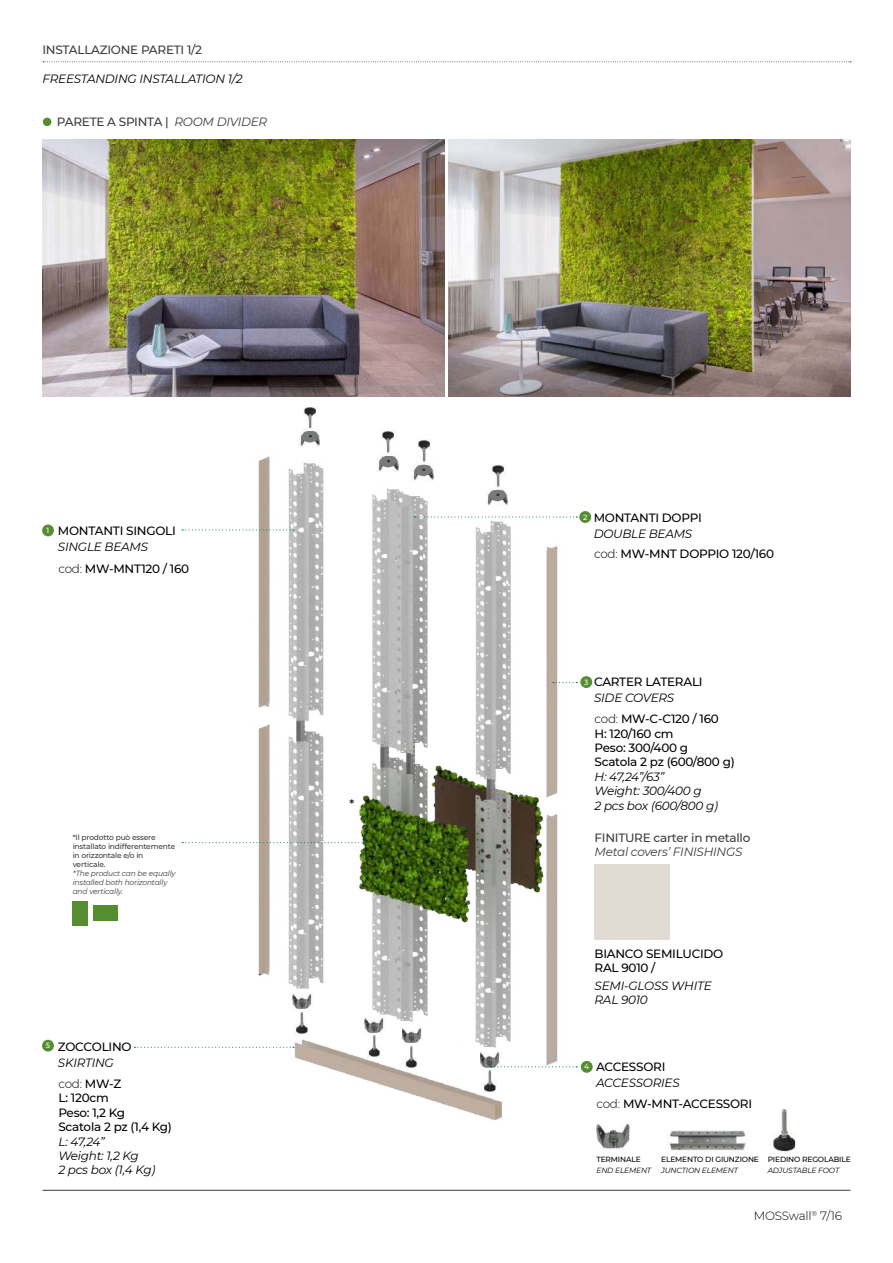
<style>
.page{position:relative;width:893px;height:1263px;background:#fff}
.page>*{position:absolute;margin:0;border:0;box-sizing:border-box;transform-origin:0 0}
.t1{font:500 12px/14.4px "Montserrat";letter-spacing:-.02em;color:#000}
.t2{font:italic 12px/14.4px "Montserrat";letter-spacing:-.02em;color:#000}
.t3{font:500 12px "Montserrat";letter-spacing:-.02em;color:#3c3c3b}
.t4{font:italic 12px "Montserrat";letter-spacing:-.02em;color:#3c3c3b}
.t5{font:300 12px "Montserrat";letter-spacing:-.02em;color:#000}
.t6{font:500 7.5px/9px "Montserrat";letter-spacing:-.02em;color:#3c3c3b}
.t7{font:italic 7.5px/9px "Montserrat";letter-spacing:-.02em;color:#3c3c3b}
.t8{font:500 7.5px "Montserrat";letter-spacing:-.02em;color:#000}
.t9{font:italic 7.5px "Montserrat";letter-spacing:-.02em;color:#000}
.t10{font:500 7.5px "Montserrat";color:#fff}
.s1{font-weight:400;font-style:italic}
.s2{font-weight:300}
.s3{font-weight:500}
</style>
<div class="page">
<hr style="left:43px;top:1190px;width:807px;height:1px;background:#3c3c3b">
<img style="left:181px;top:434px;width:412px;height:550px">
<img style="left:134px;top:984px;width:459px;height:136px">
<img style="left:292px;top:993px;width:21px;height:19px">
<img style="left:365px;top:1017px;width:21px;height:18px">
<img style="left:402px;top:1027px;width:21px;height:19px">
<img style="left:480px;top:1052px;width:21px;height:18px">
<img style="left:481px;top:1071px;width:15px;height:22px">
<img style="left:303px;top:406px;width:14px;height:22px">
<img style="left:403px;top:1046px;width:15px;height:22px">
<img style="left:382px;top:431px;width:15px;height:22px">
<img style="left:366px;top:1035px;width:15px;height:22px">
<img style="left:417px;top:440px;width:15px;height:22px">
<img style="left:293px;top:1012px;width:15px;height:22px">
<img style="left:491px;top:464px;width:15px;height:22px">
<img style="left:299px;top:431px;width:21px;height:16px">
<div style="left:302px;top:431px;width:17px;height:11px;background:#787979;border-radius:50%"></div>
<img style="left:377px;top:453px;width:21px;height:19px">
<div style="left:380px;top:456px;width:17px;height:11px;background:#787979;border-radius:50%"></div>
<img style="left:412px;top:462px;width:21px;height:18px">
<div style="left:415px;top:465px;width:17px;height:11px;background:#787979;border-radius:50%"></div>
<img style="left:486px;top:487px;width:21px;height:18px">
<div style="left:489px;top:490px;width:17px;height:11px;background:#787979;border-radius:50%"></div>
<img style="left:596px;top:1123px;width:34px;height:26px">
<img style="left:773px;top:1109px;width:23px;height:43px">
<img style="left:667px;top:1131px;width:79px;height:21px">
<img style="left:43px;top:140px;width:402px;height:256px">
<img style="left:449px;top:140px;width:401px;height:256px">
<svg style="left:43px;top:61px;width:808px;height:1px"></svg>
<div style="left:43px;top:118px;width:8px;height:8px;background:#558d31;border-radius:50%"></div>
<svg style="left:414px;top:516px;width:163px;height:2px"></svg>
<svg style="left:182px;top:529px;width:112px;height:1px"></svg>
<svg style="left:182px;top:842px;width:187px;height:1px"></svg>
<svg style="left:491px;top:1066px;width:86px;height:1px"></svg>
<svg style="left:134px;top:1047px;width:160px;height:1px"></svg>
<svg style="left:553px;top:682px;width:24px;height:1px"></svg>
<div style="left:42px;top:524px;width:12px;height:12px;background:#558d31;border-radius:50%"></div>
<div style="left:581px;top:1061px;width:12px;height:12px;background:#558d31;border-radius:50%"></div>
<div style="left:42px;top:1040px;width:12px;height:11px;background:#558d31;border-radius:50%"></div>
<div style="left:579px;top:511px;width:12px;height:12px;background:#558d31;border-radius:50%"></div>
<div style="left:580px;top:676px;width:12px;height:12px;background:#558d31;border-radius:50%"></div>
<div style="left:594px;top:864px;width:76px;height:76px;background:#e1dbd4"></div>
<div style="left:73px;top:901px;width:15px;height:24px;background:#558d31"></div>
<div style="left:94px;top:905px;width:24px;height:16px;background:#558d31"></div>
<p class="t3" style="left:42px;top:43px;width:161px">INSTALLAZIONE PARETI 1/2</p>
<p class="t2" style="left:42px;top:72px;width:202px">FREESTANDING INSTALLATION 1/2</p>
<p class="t3" style="left:57px;top:115px;width:212px">PARETE A SPINTA | <span class="s1">ROOM DIVIDER</span></p>
<p class="t10" style="left:47px;top:526px;width:4px">1</p>
<p class="t1" style="left:58px;top:524px;width:119px">MONTANTI SINGOLI</p>
<p class="t2" style="left:58px;top:540px;width:92px">SINGLE BEAMS</p>
<p class="t1" style="left:58px;top:562px;width:132px"><span class="s2">cod:</span> MW-MNT120 / 160</p>
<p class="t6" style="left:73px;top:832px;width:104px">*Il prodotto può essere installato indifferentemente in orizzontale e/o in verticale.</p>
<p class="t7" style="left:73px;top:869px;width:104px">*The product can be equally installed both horizontally and vertically.</p>
<p class="t10" style="left:46px;top:1042px;width:6px">5</p>
<p class="t1" style="left:58px;top:1040px;width:75px">ZOCCOLINO</p>
<p class="t2" style="left:58px;top:1056px;width:57px">SKIRTING</p>
<p class="t5" style="left:58px;top:1077px;width:64px">cod: <span class="s3">MW-Z</span></p>
<p class="t1" style="left:58px;top:1091px;width:115px">L: 120cm<br>Peso: 1,2 Kg<br>Scatola 2 pz (1,4 Kg)</p>
<p class="t2" style="left:58px;top:1134px;width:99px">L: 47,24”<br>Weight: 1,2 Kg<br>2 pcs box (1,4 Kg)</p>
<p class="t1" style="left:350px;top:796px;width:6px">*</p>
<p class="t1" style="left:594px;top:510px;width:110px">MONTANTI DOPPI</p>
<p class="t10" style="left:583px;top:513px;width:6px">2</p>
<p class="t2" style="left:594px;top:526px;width:100px">DOUBLE BEAMS</p>
<p class="t1" style="left:594px;top:546px;width:182px"><span class="s2">cod:</span> MW-MNT DOPPIO 120/160</p>
<p class="t1" style="left:594px;top:675px;width:110px">CARTER LATERALI</p>
<p class="t10" style="left:584px;top:678px;width:6px">3</p>
<p class="t2" style="left:594px;top:691px;width:82px">SIDE COVERS</p>
<p class="t1" style="left:594px;top:711px;width:126px"><span class="s2">cod:</span> MW-C-C120 / 160</p>
<p class="t1" style="left:594px;top:726px;width:142px">H: 120/160 cm<br>Peso: 300/400 g<br>Scatola 2 pz (600/800 g)</p>
<p class="t2" style="left:595px;top:770px;width:125px">H: 47,24”/63”<br>Weight: 300/400 g<br>2 pcs box (600/800 g)</p>
<p class="t3" style="left:594px;top:831px;width:157px">FINITURE carter in metallo</p>
<p class="t4" style="left:594px;top:846px;width:149px">Metal covers’ FINISHINGS</p>
<p class="t1" style="left:594px;top:947px;width:130px">BIANCO SEMILUCIDO<br>RAL 9010 /</p>
<p class="t2" style="left:594px;top:979px;width:119px">SEMI-GLOSS WHITE<br>RAL 9010</p>
<p class="t1" style="left:596px;top:1060px;width:71px">ACCESSORI</p>
<p class="t10" style="left:584px;top:1063px;width:7px">4</p>
<p class="t2" style="left:596px;top:1076px;width:85px">ACCESSORIES</p>
<p class="t1" style="left:596px;top:1096px;width:157px"><span class="s2">cod:</span> MW-MNT-ACCESSORI</p>
<p class="t8" style="left:596px;top:1155px;width:46px">TERMINALE</p>
<p class="t9" style="left:596px;top:1166px;width:56px">END ELEMENT</p>
<p class="t8" style="left:661px;top:1155px;width:99px">ELEMENTO DI GIUNZIONE</p>
<p class="t9" style="left:661px;top:1166px;width:78px">JUNCTION ELEMENT</p>
<p class="t8" style="left:768px;top:1155px;width:85px">PIEDINO REGOLABILE</p>
<p class="t9" style="left:768px;top:1166px;width:73px">ADJUSTABLE FOOT</p>
<p class="t5" style="left:754px;top:1209px;width:90px">MOSSwall<sup>®</sup> 7/16</p>
</div>
